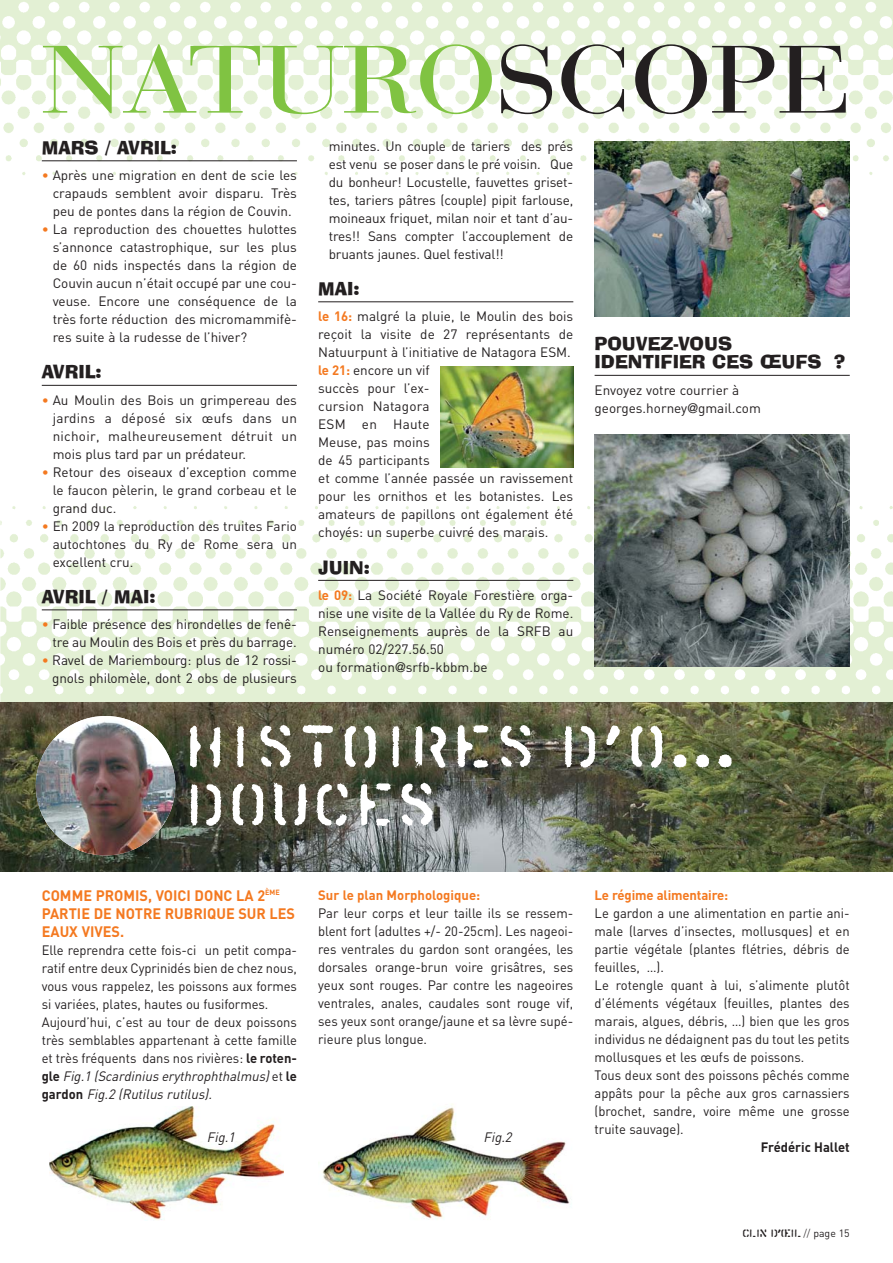
<style>
.page{position:relative;width:893px;height:1263px;background:#fff}
.page>*{position:absolute;margin:0;border:0;box-sizing:border-box;transform-origin:0 0}
.t1{font:94.8px "Bauer Bodoni";letter-spacing:-.015em;color:#80c342;scale:1.2 1}
.t2{font:58.2px/58.2px "Karton";color:#fff}
.t3{font:18px/18px "Ad Lib BT";color:#231f20}
.t4{font:700 15px/18px "DIN";color:#f47920;scale:.96 1}
.t5{font:13.5px/18px "DIN";color:#231f20;text-align:justify}
.t6{font:13.5px/18px "DIN";color:#231f20;scale:.96 1}
.t7{font:700 13.5px "DIN";letter-spacing:-.01em;color:#f47920}
.t8{font:700 13.5px "DIN";color:#231f20;scale:.96 1}
.t9{font:italic 13.5px "DIN";color:#231f20;scale:.96 1}
.t10{font:10.5px "Karton";letter-spacing:-.11em;color:#231f20}
.s1{color:#231f20}
.s2{color:#f47920}
.s3{font-weight:700;color:#f47920}
.s4{font-family:"Helvetica Neue"}
.s5{font-weight:700}
.s6{font-style:italic}
.s7{font-family:"DIN";font-weight:300}
.s8{font-family:"DIN"}
</style>
<div class="page">
<img style="left:0;top:0;width:893px;height:1220px">
<h1 class="t1" style="left:42px;top:43px;width:678px">NATURO<span class="s1">SCOPE</span></h1>
<h3 class="t3" style="left:42px;top:140px;width:137px">MARS / AVRIL:</h3>
<p class="t5" style="left:53px;top:168px;width:246px;text-indent:-11px"><span class="s2">•</span> Après une migration en dent de scie les crapauds semblent avoir disparu. Très peu de pontes dans la région de Couvin.</p>
<p class="t5" style="left:53px;top:222px;width:246px;text-indent:-11px"><span class="s2">•</span> La reproduction des chouettes hulottes s’annonce catastrophique, sur les plus de 60 nids inspectés dans la région de Couvin aucun n’était occupé par une cou&shy;veuse. Encore une conséquence de la très forte réduction des micromammifè&shy;res suite à la rudesse de l’hiver?</p>
<h3 class="t3" style="left:42px;top:364px;width:61px">AVRIL:</h3>
<p class="t5" style="left:53px;top:393px;width:246px;text-indent:-11px"><span class="s2">•</span> Au Moulin des Bois un grimpereau des jardins a déposé six œufs dans un nichoir, malheureusement détruit un mois plus tard par un prédateur.</p>
<p class="t5" style="left:53px;top:465px;width:246px;text-indent:-11px"><span class="s2">•</span> Retour des oiseaux d’exception comme le faucon pèlerin, le grand corbeau et le grand duc.</p>
<p class="t5" style="left:53px;top:519px;width:246px;text-indent:-11px"><span class="s2">•</span> En 2009 la reproduction des truites Fario autochtones du Ry de Rome sera un excellent cru.</p>
<h3 class="t3" style="left:42px;top:589px;width:115px">AVRIL / MAI:</h3>
<p class="t5" style="left:42px;top:617px;width:257px;text-align:right"><span class="s2">•</span> Faible présence des hirondelles de fenê&shy;tre au Moulin des Bois et près du barrage.</p>
<p class="t5" style="left:42px;top:653px;width:257px;text-align:right"><span class="s2">•</span> Ravel de Mariembourg: plus de 12 rossi&shy;gnols philomèle, dont 2 obs de plusieurs</p>
<p class="t5" style="left:329px;top:139px;width:246px">minutes. Un couple de tariers des prés est venu se poser dans le pré voisin. Que du bonheur! Locustelle, fauvettes griset&shy;tes, tariers pâtres (couple) pipit farlouse, moineaux friquet, milan noir et tant d’au&shy;tres!! Sans compter l’accouplement de bruants jaunes. Quel festival!!</p>
<h3 class="t3" style="left:318px;top:281px;width:43px">MAI:</h3>
<p class="t5" style="left:318px;top:309px;width:257px;text-align:left"><span class="s3">le 16:</span> malgré la pluie, le Moulin des bois reçoit la visite de 27 représentants de<br>Natuurpunt à l’initiative de Natagora ESM. <span class="s3">le 21:</span> encore un vif<br>succès pour l’ex-<br>cursion Natagora<br>ESM en Haute<br>Meuse, pas moins<br>de 45 participants<br>et comme l’année passée un ravissement pour les ornithos et les botanistes. Les amateurs de papillons ont également été choyés: un superbe cuivré des marais.</p>
<h3 class="t3" style="left:318px;top:560px;width:53px">JUIN:</h3>
<p class="t5" style="left:318px;top:588px;width:257px;text-align:left"><span class="s3">le 09:</span> La Société Royale Forestière orga&shy;nise une visite de la Vallée du Ry de Rome.<br>Renseignements auprès de la SRFB au numéro 02/227.56.50<br>ou formation<span class="s4">@</span>srfb-kbbm.be</p>
<h3 class="t3" style="left:595px;top:337px;width:252px">POUVEZ-VOUS<br>IDENTIFIER CES ŒUFS ?</h3>
<p class="t5" style="left:595px;top:383px;width:168px">Envoyez votre courrier à georges.horney<span class="s4">@</span>gmail.com</p>
<h2 class="t2" style="left:184px;top:718px;width:554px">HISTOIRES D’O…<br>DOUCES</h2>
<p class="t4" style="left:42px;top:888px;width:265px">COMME PROMIS, VOICI DONC LA 2<sup>ÈME<br></sup>PARTIE DE NOTRE RUBRIQUE SUR LES<br>EAUX VIVES.</p>
<p class="t6" style="left:42px;top:943px;width:267px">Elle reprendra cette fois-ci un petit compa&shy;ratif entre deux Cyprinidés bien de chez nous, vous vous rappelez, les poissons aux formes si variées, plates, hautes ou fusiformes.<br>Aujourd’hui, c’est au tour de deux poissons très semblables appartenant à cette famille et très fréquents dans nos rivières: <span class="s5">le roten&shy;g le</span> <span class="s6">Fig.1 (Scardinius erythrophthalmus)</span> e t <span class="s5">le g a rd o n</span> <span class="s6">Fig.2 (Rutilus rutilus).</span></p>
<p class="t7" style="left:318px;top:890px;width:164px">Sur le plan Morphologique:</p>
<p class="t6" style="left:318px;top:906px;width:267px;text-align:justify">Par leur corps et leur taille ils se ressem&shy;blent fort (adultes +/- 20-25cm). Les nageoi&shy;res ventrales du gardon sont orangées, les dorsales orange-brun voire grisâtres, ses yeux sont rouges. Par contre les nageoires ventrales, anales, caudales sont rouge vif, ses yeux sont orange/jaune et sa lèvre supé&shy;rieure plus longue.</p>
<p class="t9" style="left:207px;top:1132px;width:33px">Fig.1</p>
<p class="t9" style="left:484px;top:1132px;width:33px">Fig.2</p>
<p class="t7" style="left:595px;top:890px;width:135px">Le régime alimentaire:</p>
<p class="t6" style="left:595px;top:906px;width:267px">Le gardon a une alimentation en partie ani&shy;male (larves d’insectes, mollusques) et en partie végétale (plantes flétries, débris de feuilles, …).<br>Le rotengle quant à lui, s’alimente plutôt d’éléments végétaux (feuilles, plantes des marais, algues, débris, …) bien que les gros individus ne dédaignent pas du tout les petits mollusques et les œufs de poissons.<br>Tous deux sont des poissons pêchés comme appâts pour la pêche aux gros carnassiers (brochet, sandre, voire même une grosse truite sauvage).</p>
<p class="t8" style="left:761px;top:1142px;width:94px">Frédéric Hallet</p>
<p class="t10" style="left:742px;top:1227px;width:109px">CLIN D’ŒIL <span class="s7">//</span> <span class="s8">page 15</span></p>
</div>
